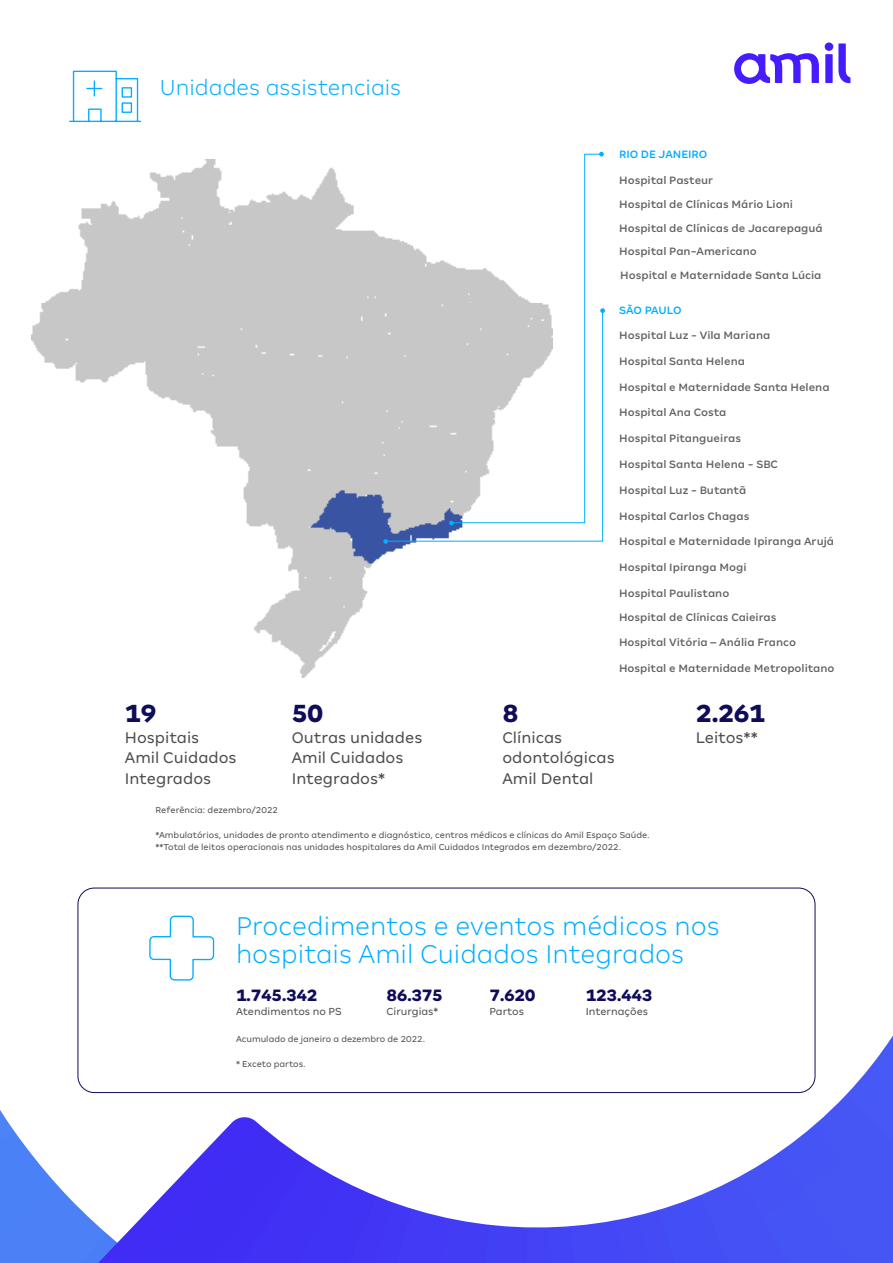
<style>
.page{position:relative;width:893px;height:1263px;background:#fff}
.page>*{position:absolute;margin:0;border:0;box-sizing:border-box;transform-origin:0 0}
.t1{font:300 28.5px/28.5px "Amil Typeface";color:#00adff}
.t2{font:800 27.9px "Amil Typeface";letter-spacing:-.025em;color:#0f0d59}
.t3{font:300 24px "Amil Typeface";color:#00adff}
.t4{font:800 18.6px "Amil Typeface";letter-spacing:-.025em;color:#0f0d59}
.t5{font:17.1px/20.5px "Amil Typeface";color:#4d4d4d}
.t6{font:500 11.85px "Amil Typeface";color:#636363}
.t7{font:500 11.85px "Amil Typeface";color:#00adff}
.t8{font:11.4px "Amil Typeface";color:#4d4d4d}
.t9{font:9.6px "Amil Typeface";color:#4d4d4d}
</style>
<div class="page">
<svg style="left:0;top:1110px;width:98px;height:153px"></svg>
<svg style="left:98px;top:1035px;width:795px;height:228px"></svg>
<div style="left:78px;top:888px;width:737px;height:205px;border:1px solid #0f0d59;border-radius:16px"></div>
<svg style="left:734px;top:43px;width:116px;height:41px"></svg>
<svg style="left:69px;top:70px;width:73px;height:53px"></svg>
<img style="left:32px;top:159px;width:418px;height:518px">
<svg style="left:450px;top:154px;width:152px;height:156px"></svg>
<svg style="left:599px;top:152px;width:5px;height:4px"></svg>
<svg style="left:386px;top:310px;width:217px;height:232px"></svg>
<svg style="left:600px;top:308px;width:5px;height:5px"></svg>
<svg style="left:383px;top:539px;width:5px;height:5px"></svg>
<svg style="left:149px;top:915px;width:66px;height:66px"></svg>
<p class="t3" style="left:160px;top:73px;width:243px">Unidades assistenciais</p>
<p class="t2" style="left:125px;top:697px;width:33px">19</p>
<p class="t5" style="left:125px;top:727px;width:113px">Hospitais<br>Amil Cuidados<br>Integrados</p>
<p class="t2" style="left:292px;top:697px;width:33px">50</p>
<p class="t5" style="left:292px;top:727px;width:132px">Outras unidades</p>
<p class="t5" style="left:292px;top:748px;width:113px">Amil Cuidados<br>Integrados*</p>
<p class="t7" style="left:619px;top:147px;width:90px">RIO DE JANEIRO</p>
<p class="t6" style="left:619px;top:173px;width:96px">Hospital Pasteur</p>
<p class="t6" style="left:619px;top:197px;width:175px">Hospital de Clínicas Mário Lioni</p>
<p class="t6" style="left:619px;top:221px;width:205px">Hospital de Clínicas de Jacarepaguá</p>
<p class="t6" style="left:619px;top:245px;width:139px">Hospital Pan-Americano</p>
<p class="t6" style="left:620px;top:268px;width:203px">Hospital e Maternidade Santa Lúcia</p>
<p class="t7" style="left:619px;top:304px;width:64px">SÃO PAULO</p>
<p class="t6" style="left:619px;top:328px;width:153px">Hospital Luz - Vila Mariana</p>
<p class="t6" style="left:619px;top:354px;width:127px">Hospital Santa Helena</p>
<p class="t6" style="left:619px;top:380px;width:212px">Hospital e Maternidade Santa Helena</p>
<p class="t6" style="left:619px;top:406px;width:109px">Hospital Ana Costa</p>
<p class="t6" style="left:619px;top:431px;width:123px">Hospital Pitangueiras</p>
<p class="t6" style="left:619px;top:457px;width:160px">Hospital Santa Helena - SBC</p>
<p class="t6" style="left:619px;top:483px;width:129px">Hospital Luz - Butantã</p>
<p class="t6" style="left:619px;top:509px;width:132px">Hospital Carlos Chagas</p>
<p class="t6" style="left:619px;top:534px;width:216px">Hospital e Maternidade Ipiranga Arujá</p>
<p class="t6" style="left:619px;top:560px;width:129px">Hospital Ipiranga Mogi</p>
<p class="t6" style="left:619px;top:586px;width:112px">Hospital Paulistano</p>
<p class="t6" style="left:619px;top:610px;width:159px">Hospital de Clínicas Caieiras</p>
<p class="t6" style="left:619px;top:635px;width:178px">Hospital Vitória – Anália Franco</p>
<p class="t6" style="left:619px;top:661px;width:217px">Hospital e Maternidade Metropolitano</p>
<p class="t2" style="left:502px;top:697px;width:18px">8</p>
<p class="t5" style="left:502px;top:727px;width:114px">Clínicas odontológicas<br>Amil Dental</p>
<p class="t2" style="left:696px;top:697px;width:71px">2.261</p>
<p class="t5" style="left:696px;top:727px;width:64px">Leitos**</p>
<p class="t9" style="left:156px;top:805px;width:124px">Referência: dezembro/2022</p>
<p class="t9" style="left:156px;top:829px;width:496px">*Ambulatórios, unidades de pronto atendimento e diagnóstico, centros médicos e clínicas do Amil Espaço Saúde.</p>
<p class="t9" style="left:156px;top:841px;width:467px">**Total de leitos operacionais nas unidades hospitalares da Amil Cuidados Integrados em dezembro/2022.</p>
<p class="t1" style="left:236px;top:911px;width:485px">Procedimentos e eventos médicos nos hospitais Amil Cuidados Integrados</p>
<p class="t4" style="left:386px;top:984px;width:58px">86.375</p>
<p class="t8" style="left:386px;top:1005px;width:53px">Cirurgias*</p>
<p class="t4" style="left:236px;top:984px;width:83px">1.745.342</p>
<p class="t8" style="left:236px;top:1005px;width:107px">Atendimentos no PS</p>
<p class="t4" style="left:489px;top:984px;width:48px">7.620</p>
<p class="t8" style="left:489px;top:1005px;width:36px">Partos</p>
<p class="t4" style="left:586px;top:984px;width:68px">123.443</p>
<p class="t8" style="left:586px;top:1005px;width:64px">Internações</p>
<p class="t9" style="left:236px;top:1034px;width:191px">Acumulado de janeiro a dezembro de 2022.</p>
<p class="t9" style="left:236px;top:1058px;width:71px">* Exceto partos.</p>
</div>
